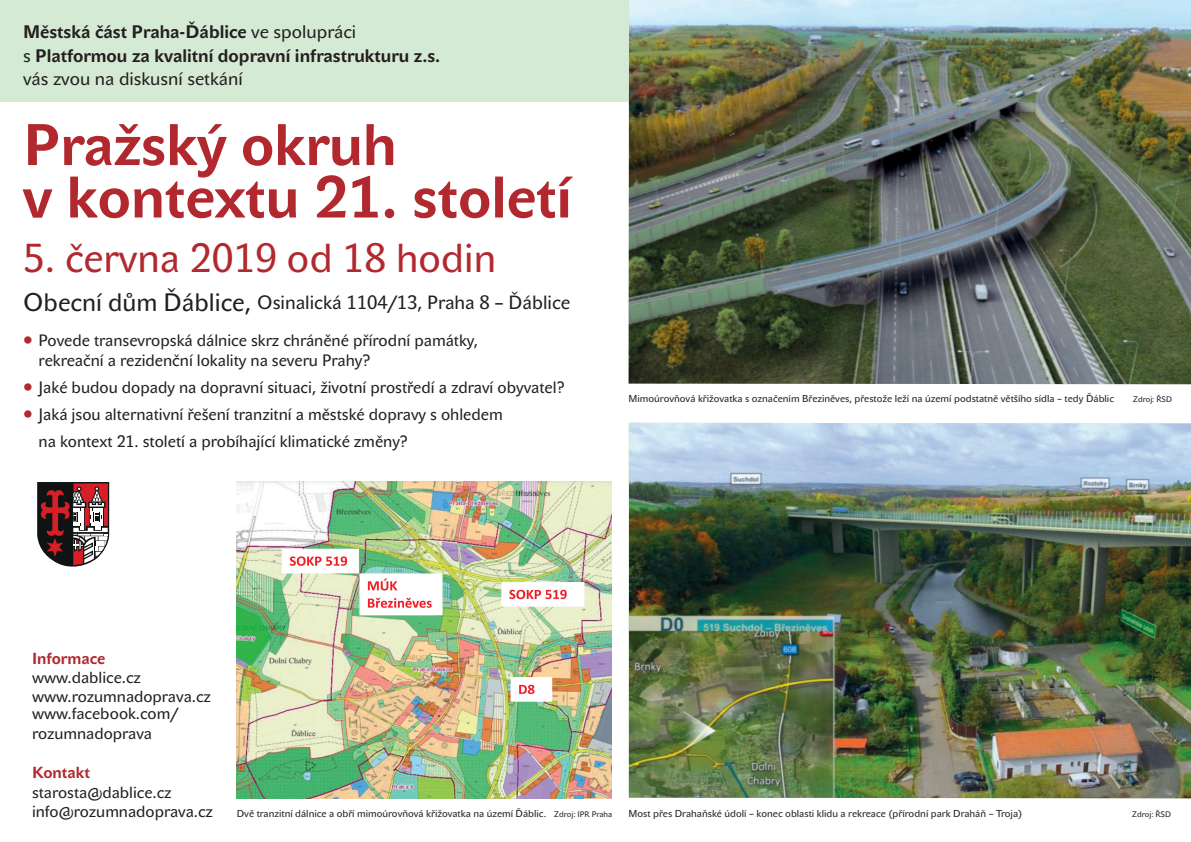
<style>
.page{position:relative;width:1191px;height:842px;background:#fff}
.page>*{position:absolute;margin:0;border:0;box-sizing:border-box;transform-origin:0 0}
.t1{font:700 58px/52.4px "John Sans Text Pro";color:#b1292f}
.t2{font:40px "John Sans Text Pro";color:#b1292f}
.t3{font:19px "John Sans Text Pro";color:#231f20}
.t4{font:700 18px/23.7px "John Sans Text Pro";color:#231f20}
.t5{font:16.4px "John Sans Text Pro";color:#231f20}
.t6{font:15.9px/19.1px "John Sans Text Pro";color:#231f20}
.t7{font:700 15.9px "John Sans Text Pro";color:#b1292f}
.t8{font:10px "John Sans Text Pro";color:#231f20}
.t9{font:8px "John Sans Text Pro";color:#231f20}
.s1{font-weight:400}
.s2{font-size:25px}
.s3{font-size:23.6px;color:#b1292f}
.s4{font-size:23.6px;color:#fff}
.s5{font-size:8px}
</style>
<div class="page">
<img style="left:237px;top:481px;width:375px;height:317px">
<div style="left:0;top:0;width:1191px;height:102px;background:#d5ead4"></div>
<svg style="left:37px;top:482px;width:72px;height:85px"></svg>
<img style="left:628px;top:0;width:563px;height:384px">
<img style="left:629px;top:423px;width:562px;height:375px">
<p class="t4" style="left:23px;top:22px;width:419px">Městská část Praha-Ďáblice <span class="s1">ve spolupráci<br>s</span> Platformou za kvalitní dopravní infrastrukturu z.s. <span class="s1">vás zvou na diskusní setkání</span></p>
<h1 class="t1" style="left:23px;top:124px;width:550px">Pražský okruh<br>v kontextu 21. století</h1>
<h2 class="t2" style="left:23px;top:244px;width:474px">5. června 2019 od 18 hodin</h2>
<p class="t3" style="left:23px;top:296px;width:549px"><span class="s2">Obecní dům Ďáblice,</span> Osinalická 1104/13, Praha 8 – Ďáblice</p>
<p class="t5" style="left:23px;top:334px;width:456px"><span class="s3">•</span> Povede transevropská dálnice skrz chráněné přírodní památky,</p>
<p class="t5" style="left:23px;top:354px;width:349px"><span class="s4">•</span> rekreační a rezidenční lokality na severu Prahy?</p>
<p class="t5" style="left:23px;top:381px;width:543px"><span class="s3">•</span> Jaké budou dopady na dopravní situaci, životní prostředí a zdraví obyvatel?</p>
<p class="t5" style="left:23px;top:408px;width:481px"><span class="s3">•</span> Jaká jsou alternativní řešení tranzitní a městské dopravy s ohledem</p>
<p class="t5" style="left:23px;top:435px;width:386px"><span class="s4">•</span> na kontext 21. století a probíhající klimatické změny?</p>
<p class="t8" style="left:628px;top:395px;width:487px">Mimoúrovňová křižovatka s označením Březiněves, přestože leží na území podstatně většího sídla – tedy Ďáblic</p>
<p class="t9" style="left:1132px;top:396px;width:41px">Zdroj: ŘSD</p>
<p class="t7" style="left:32px;top:652px;width:75px">Informace</p>
<p class="t6" style="left:32px;top:669px;width:180px">www.dablice.cz www.rozumnadoprava.cz</p>
<p class="t6" style="left:32px;top:706px;width:147px">www.facebook.com/ rozumnadoprava</p>
<p class="t7" style="left:32px;top:767px;width:59px">Kontakt</p>
<p class="t6" style="left:32px;top:784px;width:182px">starosta@dablice.cz info@rozumnadoprava.cz</p>
<p class="t8" style="left:237px;top:810px;width:377px">Dvě tranzitní dálnice a obří mimoúrovňová křižovatka na území Ďáblic. <span class="s5">Zdroj: IPR Praha</span></p>
<p class="t8" style="left:628px;top:810px;width:395px">Most přes Drahaňské údolí – konec oblasti klidu a rekreace (přírodní park Draháň – Troja)</p>
<p class="t9" style="left:1131px;top:811px;width:41px">Zdroj: ŘSD</p>
</div>
